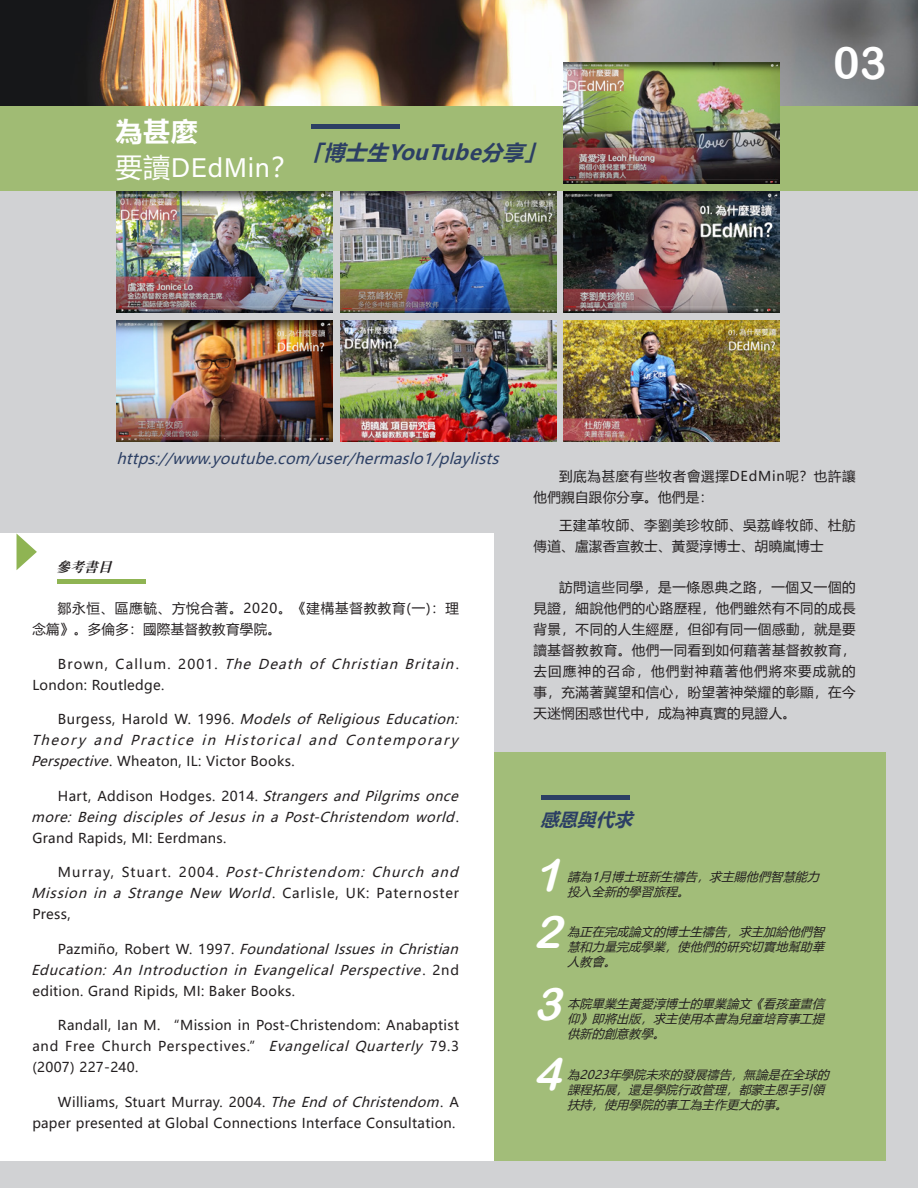
<style>
.page{position:relative;width:918px;height:1188px;background:#d1d2d4}
.page>*{position:absolute;margin:0;border:0;box-sizing:border-box;transform-origin:0 0}
.Heading_2{font:italic 45px "Arial Rounded MT Bold";color:#fff}
.Heading_2-2{font:45px "Arial Rounded MT Bold";color:#fff}
.t1{font:27px "Acumin Variable Concept";letter-spacing:.025em;color:#fff}
.t2{font:700 27px "Microsoft Ya Hei";color:#fff}
.Image_Caption{font:italic 700 21px "Microsoft Ya Hei";color:#2c3f64}
.Image_Caption-2{font:italic 700 18px "Microsoft Ya Hei";color:#2c3f64}
.Image_Caption-3{font:italic 15px "Microsoft Ya Hei";color:#2c3f64}
.Paragraph_Style_1{font:italic 13.5px/21px "Microsoft Ya Hei";color:#231f20}
.Paragraph_Style_1-2{font:13.5px/21px "Microsoft Ya Hei";letter-spacing:.025em;color:#231f20}
.Paragraph_Style_1-3{font:13.5px/21px "Microsoft Ya Hei";letter-spacing:.055em;color:#231f20}
.Paragraph_Style_1-4{font:italic 700 13.5px "Source Han Serif TC";color:#231f20}
.Image_Caption-4{font:italic 12px/15px "Microsoft Ya Hei";color:#231f20}
.s1{font-family:"Microsoft Ya Hei"}
.s2{font-style:italic}
.s3{font-style:normal}
</style>
<div class="page">
<div style="left:493px;top:753px;width:393px;height:408px;background:#a2bd79"></div>
<div style="left:0;top:534px;width:493px;height:627px;background:#fff"></div>
<hr style="left:541px;top:795px;width:89px;height:4px;background:#2c3f64">
<div style="left:0;top:101px;width:918px;height:90px;background:#a0bb74"></div>
<hr style="left:311px;top:124px;width:88px;height:4px;background:#2c3f64">
<div style="left:57px;top:579px;width:89px;height:5px;background:#8fb453"></div>
<svg style="left:17px;top:534px;width:20px;height:36px"></svg>
<img style="left:116px;top:191px;width:216px;height:122px">
<img style="left:341px;top:191px;width:216px;height:122px">
<img style="left:116px;top:320px;width:216px;height:121px">
<img style="left:341px;top:320px;width:216px;height:121px">
<img style="left:564px;top:191px;width:216px;height:122px">
<img style="left:564px;top:320px;width:216px;height:121px">
<img style="left:1px;top:0;width:917px;height:105px">
<img style="left:564px;top:62px;width:216px;height:122px">
<p class="t2" style="left:115px;top:112px;width:84px">為甚麼</p>
<p class="t1" style="left:115px;top:149px;width:184px"><span class="s1">要讀</span>DEdMin<span class="s1">？</span></p>
<p class="Image_Caption" style="left:302px;top:138px;width:252px">「博士生YouTube分享」</p>
<p class="Heading_2-2" style="left:833px;top:36px;width:55px">03</p>
<p class="Image_Caption-3" style="left:116px;top:448px;width:389px">https://www.youtube.com/user/hermaslo1/playlists</p>
<p class="Paragraph_Style_1-4" style="left:57px;top:560px;width:67px">參考書目</p>
<p class="Paragraph_Style_1-3" style="left:32px;top:597px;width:428px;text-indent:25px">鄒永恒、區應毓、方悅合著。2020。《建構基督教教育(一)：理念篇》。多倫多：國際基督教教育學院。</p>
<p class="Paragraph_Style_1-2" style="left:32px;top:653px;width:428px;text-indent:25px">B r o w n , C a l l u m . 2 0 0 1 . <span class="s2">The Death of Christian Britain</span>.<br>London: Routledge.</p>
<p class="Paragraph_Style_1" style="left:31px;top:708px;width:433px;text-indent:27px"><span class="s3">B u r g e s s , H a r o l d W. 1 9 9 6 .</span> Models of Religious Education:<br>Theory and Practice in Historical and Contemporary<br>Perspective<span class="s3">. Wheaton, IL: Victor Books.</span></p>
<p class="Paragraph_Style_1" style="left:31px;top:785px;width:433px;text-indent:27px"><span class="s3">H a rt, Ad d i s o n H o d g e s . 2 0 1 4 .</span> Strangers and Pilgrims once more: Being disciples of Jesus in a Post-Christendom world<span class="s3">.<br>Grand Rapids, MI: Eerdmans.</span></p>
<p class="Paragraph_Style_1" style="left:31px;top:861px;width:433px;text-indent:27px"><span class="s3">M u r r a y, S t u a r t . 2 0 0 4 .</span> Post-Christendom: Church and<br>Mission in a Strange New World<span class="s3">. Carlisle, UK: Paternoster<br>Press,</span></p>
<p class="Paragraph_Style_1" style="left:31px;top:938px;width:433px;text-indent:27px"><span class="s3">P a z m i ñ o , R o b e r t W. 1 9 9 7 .</span> Foundational Issues in Christian<br>Education: An Introduction in Evangelical Perspective<span class="s3">. 2 n d edition. Grand Ripids, MI: Baker Books.</span></p>
<p class="Paragraph_Style_1-2" style="left:32px;top:1014px;width:428px;text-align:justify;text-indent:25px">Randall, Ian M. “Mission in Post-Christendom: Anabaptist and Free Church Perspectives.” <span class="s2">Evangelical Quarterly</span> 79.3 (2007) 227-240.</p>
<p class="Paragraph_Style_1-2" style="left:32px;top:1091px;width:428px;text-align:right">Williams, Stuart Murray. 2004. <span class="s2">The End of Christendom</span>. A paper presented at Global Connections Interface Consultation.</p>
<p class="Paragraph_Style_1-3" style="left:534px;top:465px;width:324px;text-indent:26px">到底為甚麼有些牧者會選擇DEdMin呢？也許讓他們親自跟你分享。他們是：</p>
<p class="Paragraph_Style_1-2" style="left:534px;top:514px;width:324px;text-indent:26px">王建革牧師、李劉美珍牧師、吳荔峰牧師、杜舫傳道、盧潔香宣教士、黃愛淳博士、胡曉嵐博士</p>
<p class="Paragraph_Style_1-2" style="left:534px;top:576px;width:324px;text-align:justify;text-indent:26px">訪問這些同學，是一條恩典之路，一個又一個的見證，細說他們的心路歷程，他們雖然有不同的成長背景，不同的人生經歷，但卻有同一個感動，就是要讀基督教教育。他們一同看到如何藉著基督教教育，去回應神的召命，他們對神藉著他們將來要成就的事，充滿著冀望和信心，盼望著神榮耀的彰顯，在今天迷惘困惑世代中，成為神真實的見證人。</p>
<p class="Image_Caption-2" style="left:541px;top:807px;width:99px">感恩與代求</p>
<p class="Heading_2" style="left:534px;top:849px;width:42px">1</p>
<p class="Heading_2" style="left:534px;top:906px;width:42px">2</p>
<p class="Heading_2" style="left:534px;top:978px;width:42px">3</p>
<p class="Heading_2" style="left:534px;top:1047px;width:42px">4</p>
<p class="Image_Caption-4" style="left:567px;top:868px;width:257px">請為1月博士班新生禱告，求主賜他們智慧能力投入全新的學習旅程。</p>
<p class="Image_Caption-4" style="left:567px;top:924px;width:262px;text-align:justify">為正在完成論文的博士生禱告，求主加給他們智慧和力量完成學業，使他們的研究切實地幫助華人教會。</p>
<p class="Image_Caption-4" style="left:567px;top:996px;width:262px;text-align:justify">本院畢業生黃愛淳博士的畢業論文《看孩童畫信仰》即將出版，求主使用本書為兒童培育事工提供新的創意教學。</p>
<p class="Image_Caption-4" style="left:567px;top:1067px;width:267px">為2023年學院未來的發展禱告，無論是在全球的課程拓展，還是學院行政管理，都蒙主恩手引領扶持，使用學院的事工為主作更大的事。</p>
</div>
